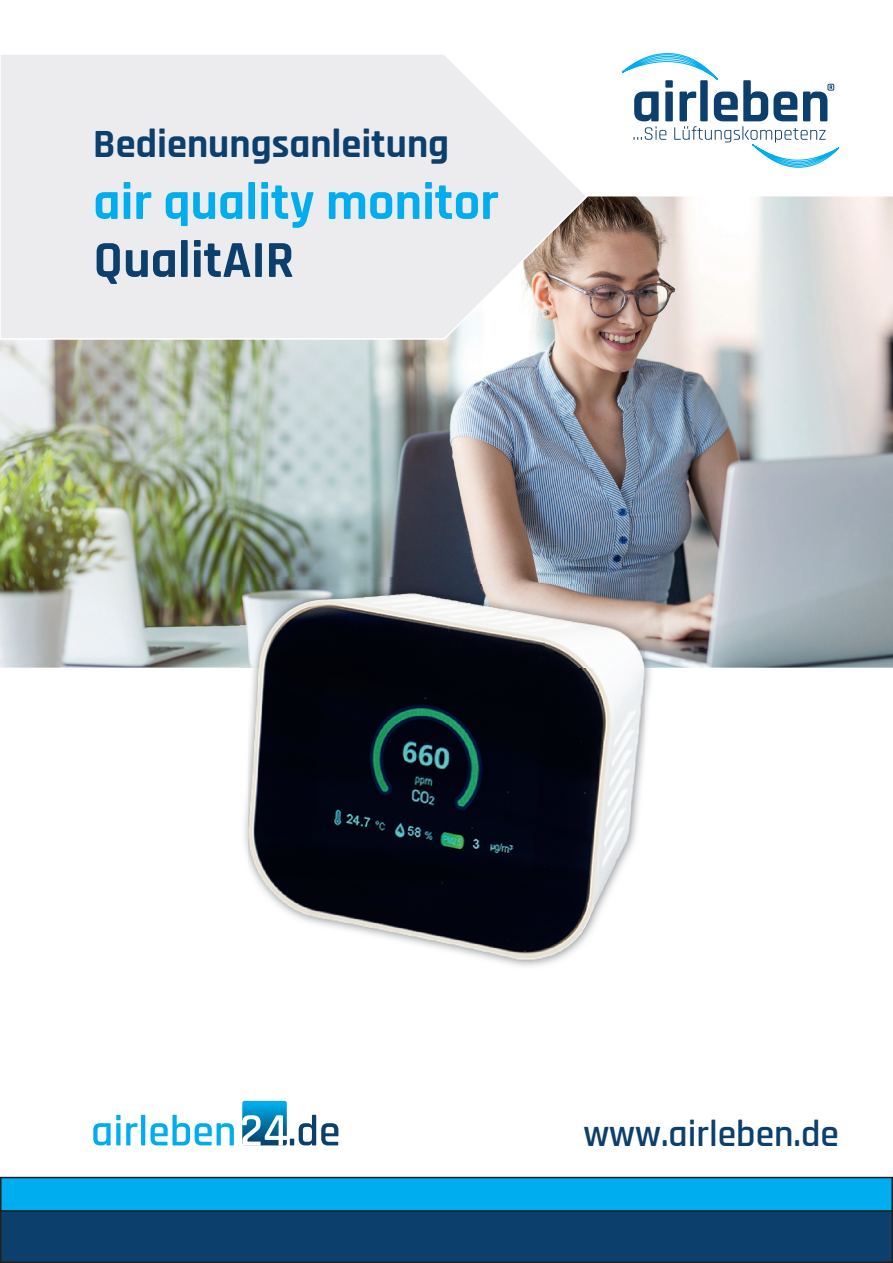
<style>
.page{position:relative;width:893px;height:1263px;background:#fff}
.page>*{position:absolute;margin:0;border:0;box-sizing:border-box;transform-origin:0 0}
.t1{font:700 52.5px "Rajdhani";color:#00aeef}
.t2{font:700 52.5px "Rajdhani";color:#0c3f6c}
.t3{font:700 40.5px "Rajdhani";color:#0c3f6c}
.t4{font:600 37.5px "Rajdhani";color:#0c3f6c}
</style>
<div class="page">
<img style="left:0;top:196px;width:893px;height:472px">
<svg style="left:0;top:55px;width:589px;height:285px;background:#ecebec"></svg>
<svg style="left:622px;top:53px;width:217px;height:115px"></svg>
<img style="left:241px;top:584px;width:7px;height:272px">
<img style="left:645px;top:584px;width:9px;height:144px">
<img style="left:248px;top:577px;width:397px;height:389px">
<div style="left:1px;top:1206px;width:891px;height:56px;background:#0c3f6c"></div>
<div style="left:0;top:1205px;width:893px;height:58px;border:2px solid #231f20"></div>
<div style="left:1px;top:1177px;width:891px;height:34px;background:#00aeef"></div>
<div style="left:0;top:1177px;width:893px;height:35px;border:2px solid #231f20"></div>
<svg style="left:242px;top:1101px;width:96px;height:45px"></svg>
<svg style="left:93px;top:1115px;width:44px;height:30px"></svg>
<svg style="left:141px;top:1115px;width:4px;height:30px"></svg>
<svg style="left:151px;top:1115px;width:83px;height:30px"></svg>
<p class="t3" style="left:93px;top:119px;width:357px">Bedienungsanleitung</p>
<p class="t1" style="left:93px;top:170px;width:407px">air quality monitor</p>
<p class="t2" style="left:93px;top:228px;width:202px">QualitAIR</p>
<p class="t4" style="left:583px;top:1111px;width:257px">www.airleben.de</p>
</div>
